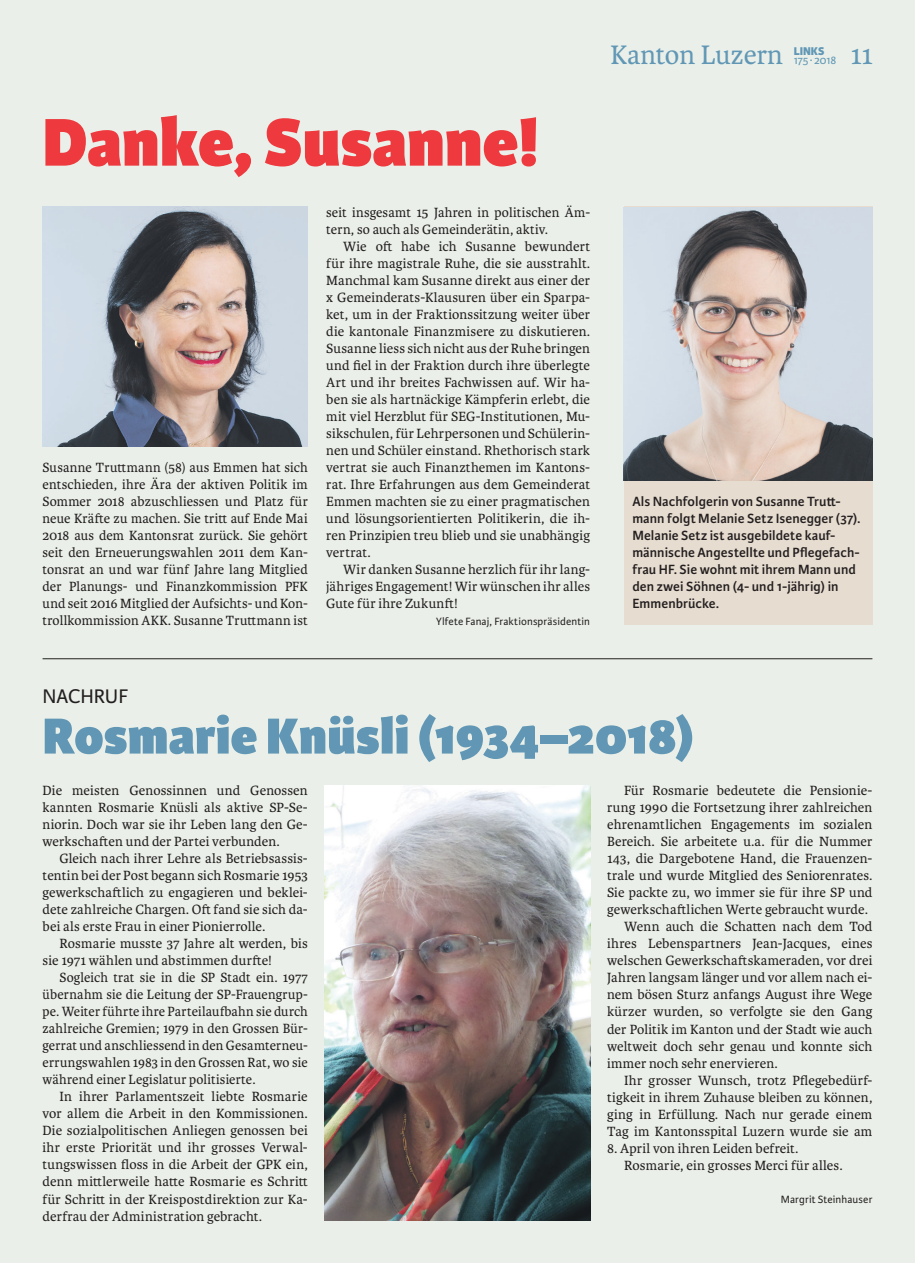
<style>
.page{position:relative;width:915px;height:1263px;background:#fff}
.page>*{position:absolute;margin:0;border:0;box-sizing:border-box;transform-origin:0 0}
.t1{font:800 72px "Karmina Sans";color:#ee3a3e}
.t2{font:800 54px "Karmina Sans";color:#6197b5}
.t3{font:28.5px "Karmina";color:#6197b5}
.t4{font:21px "Karmina Sans";color:#231f20}
.t5{font:14.25px/17px "Karmina";letter-spacing:.01em;color:#231f20;text-align:justify}
.t6{font:600 14.25px/17px "Karmina Sans";letter-spacing:.005em;color:#231f20}
.t7{font:12px "Karmina Sans";letter-spacing:-.02em;color:#6197b5}
.t8{font:800 12px "Karmina Sans";color:#6197b5}
.t9{font:11.25px "Karmina Sans";letter-spacing:.01em;color:#231f20}
</style>
<div class="page">
<div style="left:0;top:0;width:914px;height:1263px;background:#eaf0e9"></div>
<img style="left:325px;top:785px;width:265px;height:435px">
<img style="left:43px;top:207px;width:265px;height:239px">
<div style="left:623px;top:207px;width:249px;height:418px;background:#e6dccf"></div>
<img style="left:623px;top:207px;width:249px;height:273px">
<hr style="left:43px;top:658px;width:829px;height:1px;background:#231f20">
<h1 class="t1" style="left:43px;top:99px;width:498px">Danke, Susanne!</h1>
<p class="t5" style="left:43px;top:459px;width:267px">Susanne Truttmann (58) aus Emmen hat sich entschieden, ihre Ära der aktiven Politik im Sommer 2018 abzuschliessen und Platz für neue Kräfte zu machen. Sie tritt auf Ende Mai 2018 aus dem Kantonsrat zurück. Sie gehört seit den Erneuerungswahlen 2011 dem Kan&shy;tonsrat an und war fünf Jahre lang Mitglied der Planungs- und Finanzkommission PFK und seit 2016 Mitglied der Aufsichts- und Kon&shy;trollkommission AKK. Susanne Truttmann ist</p>
<p class="t5" style="left:326px;top:204px;width:265px">seit insgesamt 15 Jahren in politischen Äm&shy;tern, so auch als Gemeinderätin, aktiv.</p>
<p class="t5" style="left:326px;top:238px;width:265px;text-indent:17px">Wie oft habe ich Susanne bewundert für ihre magistrale Ruhe, die sie ausstrahlt.<br>Manchmal kam Susanne direkt aus einer der x Gemeinderats-Klausuren über ein Sparpa&shy;ket, um in der Fraktionssitzung weiter über die kantonale Finanzmisere zu diskutieren.<br>Susanne liess sich nicht aus der Ruhe bringen und fiel in der Fraktion durch ihre überlegte Art und ihr breites Fachwissen auf. Wir ha&shy;ben sie als hartnäckige Kämpferin erlebt, die mit viel Herzblut für SEG-Institutionen, Mu&shy;sikschulen, für Lehrpersonen und Schülerin&shy;nen und Schüler einstand. Rhethorisch stark vertrat sie auch Finanzthemen im Kantons&shy;rat. Ihre Erfahrungen aus dem Gemeinderat Emmen machten sie zu einer pragmatischen und lösungsorientierten Politikerin, die ih&shy;ren Prinzipien treu blieb und sie unabhängig vertrat.</p>
<p class="t5" style="left:326px;top:561px;width:265px;text-indent:17px">Wir danken Susanne herzlich für ihr lang&shy;jähriges Engagement! Wir wünschen ihr alles Gute für ihre Zukunft!</p>
<p class="t9" style="left:436px;top:615px;width:155px">Ylfete Fanaj, Fraktionspräsidentin</p>
<h3 class="t3" style="left:610px;top:39px;width:174px">Kanton Luzern</h3>
<p class="t8" style="left:793px;top:44px;width:32px">LINKS</p>
<p class="t7" style="left:793px;top:53px;width:44px">175 ∙ 2018</p>
<h3 class="t3" style="left:850px;top:39px;width:24px">11</h3>
<p class="t6" style="left:632px;top:493px;width:229px">Als Nachfolgerin von Susanne Trutt&shy;mann folgt Melanie Setz Isenegger (37).<br>Melanie Setz ist ausgebildete kauf&shy;männische Angestellte und Pflegefach&shy;frau HF. Sie wohnt mit ihrem Mann und den zwei Söhnen (4- und 1-jährig) in Emmenbrücke.</p>
<h3 class="t4" style="left:43px;top:684px;width:87px">NACHRUF</h3>
<h2 class="t2" style="left:43px;top:704px;width:652px">Rosmarie Knüsli (1934–2018)</h2>
<p class="t5" style="left:43px;top:782px;width:267px">Die meisten Genossinnen und Genossen kannten Rosmarie Knüsli als aktive SP-Se&shy;niorin. Doch war sie ihr Leben lang den Ge&shy;werkschaften und der Partei verbunden.</p>
<p class="t5" style="left:43px;top:850px;width:267px;text-indent:17px">Gleich nach ihrer Lehre als Betriebsassis&shy;tentin bei der Post begann sich Rosmarie 1953 gewerkschaftlich zu engagieren und beklei&shy;dete zahlreiche Chargen. Oft fand sie sich da&shy;bei als erste Frau in einer Pionierrolle.</p>
<p class="t5" style="left:43px;top:935px;width:267px;text-indent:17px">Rosmarie musste 37 Jahre alt werden, bis sie 1971 wählen und abstimmen durfte!</p>
<p class="t5" style="left:43px;top:969px;width:267px;text-indent:17px">Sogleich trat sie in die SP Stadt ein. 1977 übernahm sie die Leitung der SP-Frauengrup&shy;pe. Weiter führte ihre Parteilaufbahn sie durch zahlreiche Gremien; 1979 in den Grossen Bür&shy;gerrat und anschliessend in den Gesamterneu&shy;errungswahlen 1983 in den Grossen Rat, wo sie während einer Legislatur politisierte.</p>
<p class="t5" style="left:43px;top:1088px;width:267px;text-indent:17px">In ihrer Parlamentszeit liebte Rosmarie vor allem die Arbeit in den Kommissionen.<br>Die sozialpolitischen Anliegen genossen bei ihr erste Priorität und ihr grosses Verwal&shy;tungswissen floss in die Arbeit der GPK ein, denn mittlerweile hatte Rosmarie es Schritt für Schritt in der Kreispostdirektion zur Ka&shy;derfrau der Administration gebracht.</p>
<p class="t5" style="left:624px;top:782px;width:250px">Für Rosmarie bedeutete die Pensionie-</p>
<p class="t5" style="left:607px;top:799px;width:267px">rung 1990 die Fortsetzung ihrer zahlreichen</p>
<p class="t5" style="left:607px;top:816px;width:267px">ehrenamtlichen Engagements im sozialen</p>
<p class="t5" style="left:607px;top:833px;width:267px">Bereich. Sie arbeitete u.a. für die Nummer</p>
<p class="t5" style="left:607px;top:850px;width:267px">143, die Dargebotene Hand, die Frauenzen-</p>
<p class="t5" style="left:607px;top:867px;width:267px">trale und wurde Mitglied des Seniorenrates.</p>
<p class="t5" style="left:607px;top:884px;width:267px">Sie packte zu, wo immer sie für ihre SP und</p>
<p class="t5" style="left:607px;top:901px;width:262px">gewerkschaftlichen Werte gebraucht wurde.</p>
<p class="t5" style="left:624px;top:918px;width:250px">Wenn auch die Schatten nach dem Tod</p>
<p class="t5" style="left:607px;top:935px;width:267px">ihres Lebenspartners Jean-Jacques, eines</p>
<p class="t5" style="left:607px;top:952px;width:267px">welschen Gewerkschaftskameraden, vor drei</p>
<p class="t5" style="left:607px;top:969px;width:267px">Jahren langsam länger und vor allem nach ei-</p>
<p class="t5" style="left:607px;top:986px;width:267px">nem bösen Sturz anfangs August ihre Wege</p>
<p class="t5" style="left:607px;top:1003px;width:267px">kürzer wurden, so verfolgte sie den Gang</p>
<p class="t5" style="left:607px;top:1020px;width:267px">der Politik im Kanton und der Stadt wie auch</p>
<p class="t5" style="left:607px;top:1037px;width:267px">weltweit doch sehr genau und konnte sich</p>
<p class="t5" style="left:607px;top:1055px;width:172px">immer noch sehr enervieren.</p>
<p class="t5" style="left:624px;top:1072px;width:250px">Ihr grosser Wunsch, trotz Pflegebedürf-</p>
<p class="t5" style="left:607px;top:1089px;width:267px">tigkeit in ihrem Zuhause bleiben zu können,</p>
<p class="t5" style="left:607px;top:1106px;width:267px">ging in Erfüllung. Nach nur gerade einem</p>
<p class="t5" style="left:607px;top:1123px;width:267px">Tag im Kantonsspital Luzern wurde sie am</p>
<p class="t5" style="left:624px;top:1140px;width:220px;text-indent:-17px">8. April von ihren Leiden befreit.<br>Rosmarie, ein grosses Merci für alles.</p>
<p class="t9" style="left:780px;top:1193px;width:93px">Margrit Steinhauser</p>
</div>
